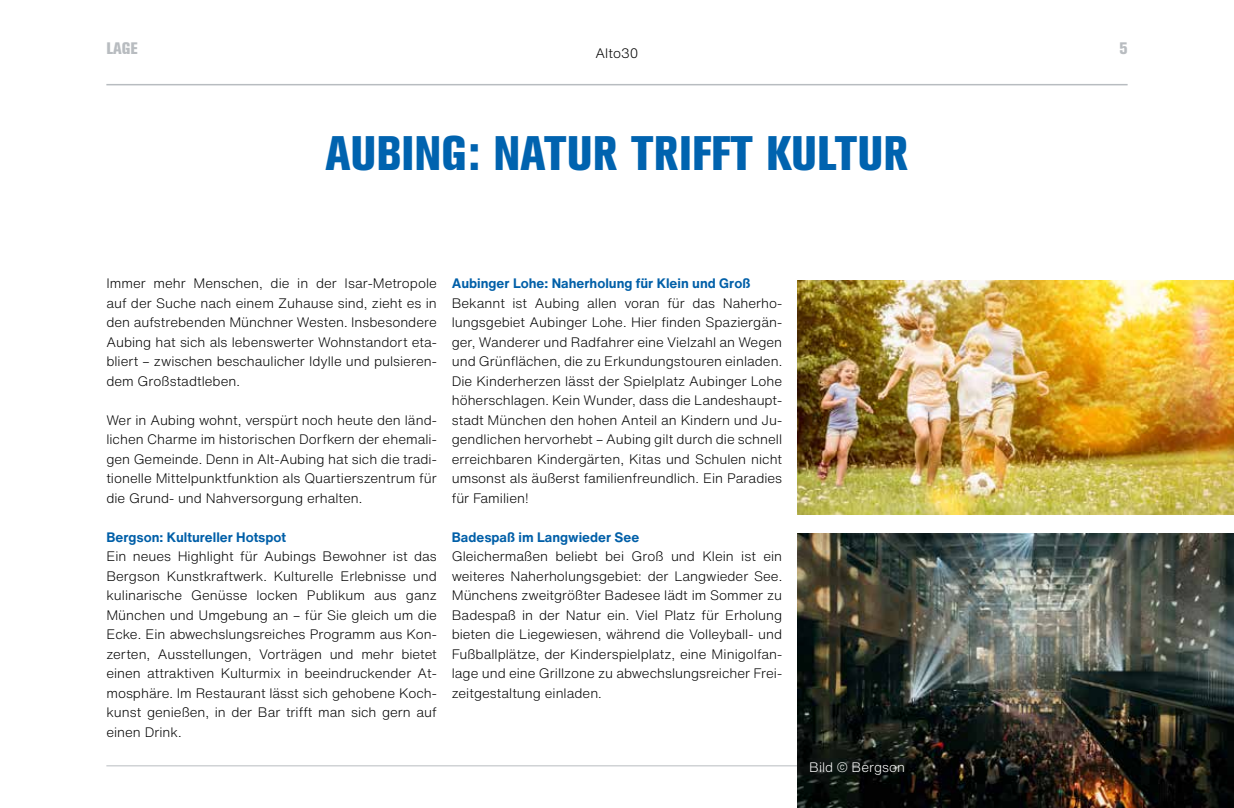
<style>
.page{position:relative;width:1234px;height:808px;background:#fff}
.page>*{position:absolute;margin:0;border:0;box-sizing:border-box;transform-origin:0 0}
.t1{font:800 condensed 48px "Akzidenz Grotesk BQ";color:#0063af}
.t2{font:800 condensed 16.5px "Akzidenz Grotesk BQ";color:#b8bcc0}
.t3{font:300 13.5px/19.5px "Helvetica Now Text";color:#000;text-align:justify}
.t4{font:700 13.5px "Helvetica Now Text";color:#005fa8}
.t5{font:300 13.5px "Helvetica Now Text";color:#fff}
</style>
<div class="page">
<hr style="left:106px;top:84px;width:1021px;height:1px;background:#b8bcc0">
<hr style="left:106px;top:765px;width:1021px;height:1px;background:#b8bcc0">
<img style="left:797px;top:280px;width:436px;height:234px">
<img style="left:797px;top:534px;width:436px;height:274px">
<p class="t2" style="left:106px;top:39px;width:33px">LAGE</p>
<p class="t2" style="left:1119px;top:39px;width:10px">5</p>
<p class="t3" style="left:595px;top:43px;width:44px">Alto30</p>
<h1 class="t1" style="left:325px;top:125px;width:584px">AUBING: NATUR TRIFFT KULTUR</h1>
<p class="t3" style="left:106px;top:273px;width:332px">Immer mehr Menschen, die in der Isar-Metropole auf der Suche nach einem Zuhause sind, zieht es in den aufstrebenden Münchner Westen. Insbesondere Aubing hat sich als lebenswerter Wohnstandort eta&shy;bliert – zwischen beschaulicher Idylle und pulsieren&shy;dem Großstadtleben.</p>
<p class="t3" style="left:106px;top:410px;width:332px">Wer in Aubing wohnt, verspürt noch heute den länd&shy;lichen Charme im historischen Dorfkern der ehemali&shy;gen Gemeinde. Denn in Alt-Aubing hat sich die tradi&shy;tionelle Mittelpunktfunktion als Quartierszentrum für die Grund- und Nahversorgung erhalten.</p>
<p class="t4" style="left:106px;top:527px;width:181px">Bergson: Kultureller Hotspot</p>
<p class="t3" style="left:106px;top:546px;width:332px">Ein neues Highlight für Aubings Bewohner ist das Bergson Kunstkraftwerk. Kulturelle Erlebnisse und kulinarische Genüsse locken Publikum aus ganz München und Umgebung an – für Sie gleich um die Ecke. Ein abwechslungsreiches Programm aus Kon&shy;zerten, Ausstellungen, Vorträgen und mehr bietet einen attraktiven Kulturmix in beeindruckender At&shy;mosphäre. Im Restaurant lässt sich gehobene Koch&shy;kunst genießen, in der Bar trifft man sich gern auf einen Drink.</p>
<p class="t4" style="left:451px;top:273px;width:300px">Aubinger Lohe: Naherholung für Klein und Groß</p>
<p class="t3" style="left:451px;top:293px;width:332px">Bekannt ist Aubing allen voran für das Naherho&shy;lungsgebiet Aubinger Lohe. Hier finden Spaziergän&shy;ger, Wanderer und Radfahrer eine Vielzahl an Wegen und Grünflächen, die zu Erkundungstouren einladen.<br>Die Kinderherzen lässt der Spielplatz Aubinger Lohe höherschlagen. Kein Wunder, dass die Landeshaupt&shy;stadt München den hohen Anteil an Kindern und Ju&shy;gendlichen hervorhebt – Aubing gilt durch die schnell erreichbaren Kindergärten, Kitas und Schulen nicht umsonst als äußerst familienfreundlich. Ein Paradies für Familien!</p>
<p class="t4" style="left:451px;top:527px;width:189px">Badespaß im Langwieder See</p>
<p class="t3" style="left:451px;top:546px;width:332px">Gleichermaßen beliebt bei Groß und Klein ist ein weiteres Naherholungsgebiet: der Langwieder See.<br>Münchens zweitgrößter Badesee lädt im Sommer zu Badespaß in der Natur ein. Viel Platz für Erholung bieten die Liegewiesen, während die Volleyball- und Fußballplätze, der Kinderspielplatz, eine Minigolfan&shy;lage und eine Grillzone zu abwechslungsreicher Frei&shy;zeitgestaltung einladen.</p>
<p class="t5" style="left:809px;top:757px;width:97px">Bild © Bergson</p>
</div>
